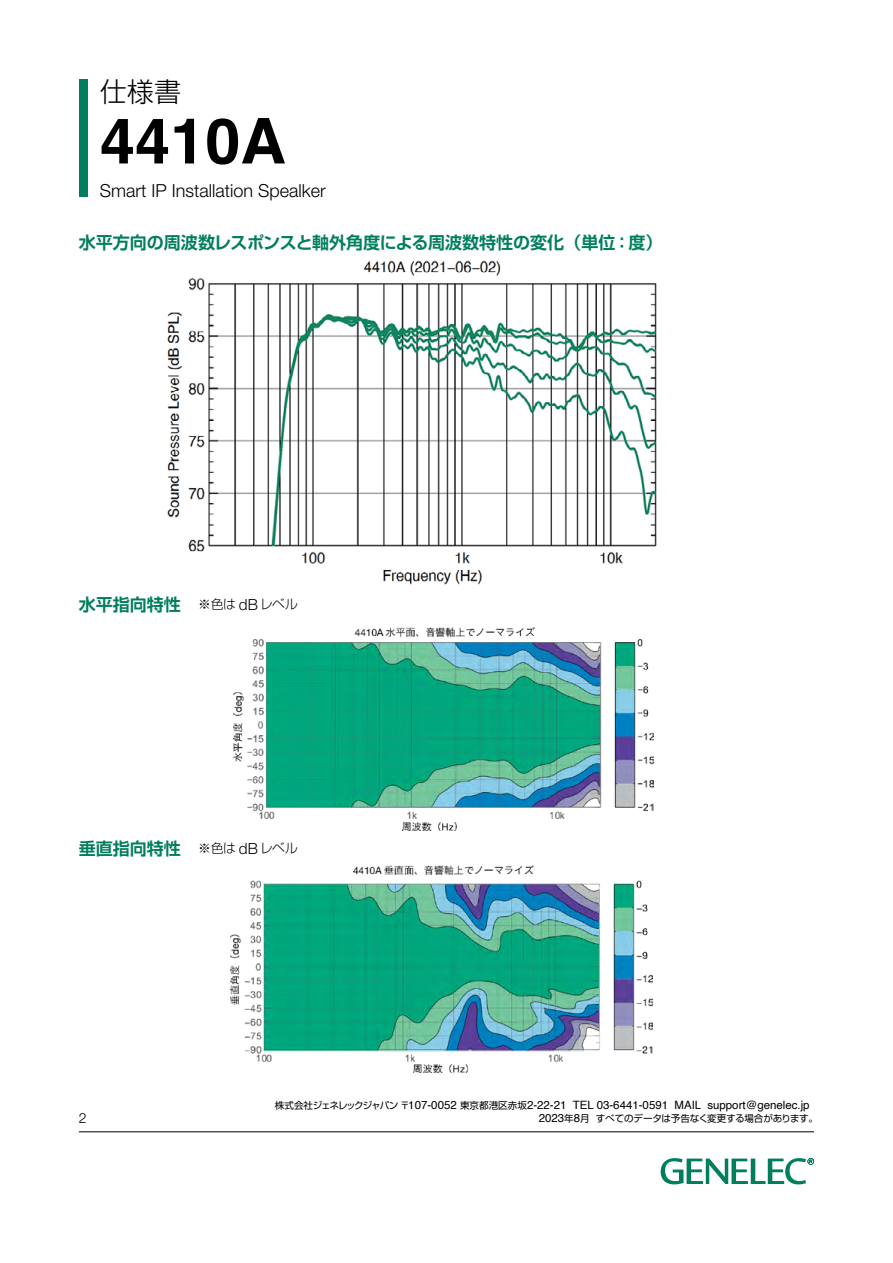
<style>
.page{position:relative;width:893px;height:1263px;background:#fff}
.page>*{position:absolute;margin:0;border:0;box-sizing:border-box;transform-origin:0 0}
.t1{font:700 63.15px "Helvetica";color:#000}
.t2{font:300 27.15px "Shin Go Pro";color:#000}
.t3{font:300 18px "Helvetica Neue LT Std";color:#000}
.t4{font:700 16.95px "Shin Go Pro De";color:#007e5e}
.t5{font:300 15.3px "Helvetica Neue LT Std";color:#040000}
.t6{font:300 14.1px "Helvetica Neue LT Std";color:#000}
.t7{font:300 12.75px "Shin Go Pro";letter-spacing:-.02em;color:#040000}
.t8{font:11.55px "Helvetica";color:#000}
.t9{font:9.6px "Shin Go Pro";letter-spacing:-.025em;color:#000}
.t10{font:9.6px "Shin Go Pro";letter-spacing:-.09em;color:#000}
.t11{font:9.6px "Shin Go Pro";color:#000}
.s1{font-family:"Shin Go Pro";font-weight:300;font-size:12.75px;color:#040000}
.s2{font-family:"Helvetica";font-size:11.55px}
</style>
<div class="page">
<svg style="left:661px;top:1158px;width:153px;height:26px"></svg>
<div style="left:79px;top:79px;width:9px;height:118px;background:#007e5e"></div>
<hr style="left:79px;top:1131px;width:735px;height:1px;background:#000">
<img style="left:167px;top:260px;width:490px;height:324px">
<img style="left:234px;top:627px;width:419px;height:203px">
<img style="left:231px;top:865px;width:422px;height:208px">
<h2 class="t2" style="left:100px;top:70px;width:83px">仕様書</h2>
<h1 class="t1" style="left:100px;top:103px;width:188px">4410A</h1>
<h3 class="t3" style="left:100px;top:179px;width:227px">Smart IP Installation Spealker</h3>
<h3 class="t4" style="left:79px;top:229px;width:585px">水平方向の周波数レスポンスと軸外角度による周波数特性の変化（単位：度(</h3>
<h3 class="t4" style="left:79px;top:590px;width:133px">水平指向特性　<span class="s1">※</span></h3>
<p class="t7" style="left:260px;top:594px;width:39px">レベル</p>
<p class="t7" style="left:211px;top:594px;width:27px">色は</p>
<h3 class="t5" style="left:239px;top:595px;width:20px">dB</h3>
<h3 class="t4" style="left:79px;top:834px;width:133px">垂直指向特性　<span class="s1">※</span></h3>
<p class="t7" style="left:260px;top:838px;width:39px">レベル</p>
<p class="t7" style="left:211px;top:838px;width:27px">色は</p>
<h3 class="t5" style="left:239px;top:839px;width:20px">dB</h3>
<p class="t6" style="left:79px;top:1109px;width:9px">2</p>
<p class="t10" style="left:275px;top:1097px;width:136px">株式会社ジェネレックジャパン〒</p>
<p class="t11" style="left:460px;top:1097px;width:68px">東京都港区赤坂</p>
<p class="t8" style="left:707px;top:1096px;width:104px">support@genelec j p.</p>
<p class="t8" style="left:573px;top:1096px;width:97px">TEL 03-6441-0591</p>
<p class="t8" style="left:674px;top:1096px;width:28px">MAIL</p>
<p class="t8" style="left:408px;top:1096px;width:50px">107-0052</p>
<p class="t8" style="left:527px;top:1096px;width:41px">2-22-21</p>
<p class="t9" style="left:596px;top:1110px;width:224px">すべてのデータは予告なく変更する場合があります。</p>
<p class="t9" style="left:564px;top:1110px;width:27px">年 月<span class="s2">8</span></p>
<p class="t8" style="left:539px;top:1109px;width:27px">2023</p>
</div>
